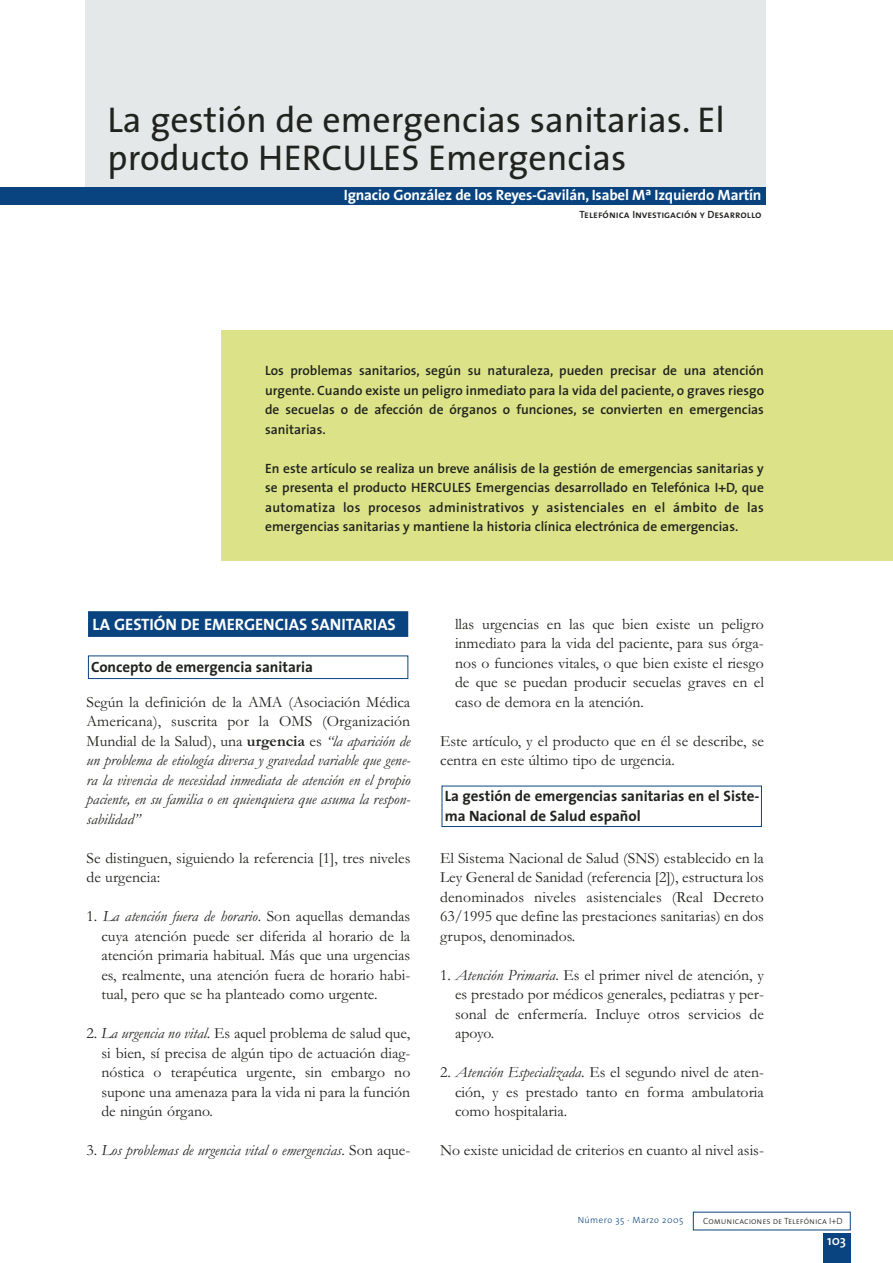
<style>
.page{position:relative;width:893px;height:1263px;background:#fff}
.page>*{position:absolute;margin:0;border:0;box-sizing:border-box;transform-origin:0 0}
.t1{font:36px/37.5px "The Sans";color:#20231e}
.t2{font:16.5px "The Sans Bold Caps";color:#fff}
.t3{font:15.75px/19.5px "Garamond";color:#20231e;text-align:justify}
.t4{font:italic 15.75px/19.5px "Garamond";color:#20231e;text-align:justify}
.t5{font:700 15px/19.5px "The Sans";color:#20231e}
.t6{font:700 15px "The Sans";letter-spacing:-.01em;color:#fff}
.t7{font:600 13.5px/19.5px "The Sans";color:#20231e;text-align:justify}
.t8{font:600 13.5px "The Sans";color:#fff}
.t9{font:10.5px "The Sans Semi Bold Caps";color:#20231e}
.t10{font:9px "The Sans Light Caps";color:#20231e}
.t11{font:300 9px "The Sans";letter-spacing:.055em;color:#0a4480}
.s1{font-style:normal}
.s2{font-weight:700;font-style:normal}
.s3{font-style:italic}
</style>
<div class="page">
<div style="left:823px;top:1233px;width:27px;height:30px;background:#0a4480"></div>
<div style="left:85px;top:0;width:680px;height:188px;background:#e5e8e8"></div>
<div style="left:442px;top:786px;width:320px;height:41px;border:1px solid #0a4480"></div>
<div style="left:88px;top:655px;width:320px;height:24px;border:1px solid #0a4480"></div>
<div style="left:89px;top:612px;width:318px;height:24px;background:#0a4480"></div>
<div style="left:88px;top:611px;width:320px;height:26px;border:2px solid #0a4480"></div>
<div style="left:221px;top:330px;width:672px;height:231px;background:#dbe287"></div>
<div style="left:0;top:187px;width:765px;height:17px;background:#0a4480"></div>
<h1 class="t1" style="left:108px;top:105px;width:619px">La gestión de emergencias sanitarias. El producto HERCULES Emergencias</h1>
<p class="t6" style="left:344px;top:189px;width:419px">Ignacio González de los Reyes-Gavilán, Isabel Mª Izquierdo Martín</p>
<p class="t9" style="left:579px;top:208px;width:184px">Telefónica Investigación y Desarrollo</p>
<p class="t7" style="left:265px;top:362px;width:500px">Los problemas sanitarios, según su naturaleza, pueden precisar de una atención urgente. Cuando existe un peligro inmediato para la vida del paciente, o graves riesgo de secuelas o de afección de órganos o funciones, se convierten en emergencias sanitarias.</p>
<p class="t7" style="left:265px;top:460px;width:500px">En este artículo se realiza un breve análisis de la gestión de emergencias sanitarias y se presenta el producto HERCULES Emergencias desarrollado en Telefónica I+D, que automatiza los procesos administrativos y asistenciales en el ámbito de las emergencias sanitarias y mantiene la historia clínica electrónica de emergencias.</p>
<p class="t2" style="left:93px;top:614px;width:305px">LA GESTIÓN DE EMERGENCIAS SANITARIAS</p>
<p class="t5" style="left:91px;top:659px;width:223px">Concepto de emergencia sanitaria</p>
<p class="t4" style="left:87px;top:694px;width:325px"><span class="s1">Según la definición de la AMA (Asociación Médica Americana), suscrita por la OMS (Organización Mundial de la Salud), una</span> <span class="s2">urgencia</span> <span class="s1">es</span> “la aparición de un problema de etiología diversa y gravedad variable que gene&shy;ra la vivencia de necesidad inmediata de atención en el propio paciente, en su familia o en quienquiera que asuma la respon&shy;sabilidad”</p>
<p class="t3" style="left:87px;top:850px;width:325px">Se distinguen, siguiendo la referencia [1], tres niveles de urgencia:</p>
<p class="t3" style="left:101px;top:908px;width:310px;text-indent:-15px">1. <span class="s3">La atención fuera de horario</span>. Son aquellas demandas cuya atención puede ser diferida al horario de la atención primaria habitual. Más que una urgencias es, realmente, una atención fuera de horario habi&shy;tual, pero que se ha planteado como urgente.</p>
<p class="t3" style="left:101px;top:1025px;width:310px;text-indent:-15px">2. <span class="s3">La urgencia no vital</span>. Es aquel problema de salud que, si bien, sí precisa de algún tipo de actuación diag&shy;nóstica o terapéutica urgente, sin embargo no supone una amenaza para la vida ni para la función de ningún órgano.</p>
<p class="t4" style="left:87px;top:1142px;width:325px"><span class="s1">3.</span> Los problemas de urgencia vital o emergencias<span class="s1">. Son aque-</span></p>
<p class="t3" style="left:455px;top:616px;width:310px">llas urgencias en las que bien existe un peligro inmediato para la vida del paciente, para sus órga&shy;nos o funciones vitales, o que bien existe el riesgo de que se puedan producir secuelas graves en el caso de demora en la atención.</p>
<p class="t3" style="left:440px;top:733px;width:325px">Este artículo, y el producto que en él se describe, se centra en este último tipo de urgencia.</p>
<p class="t5" style="left:445px;top:788px;width:316px">La gestión de emergencias sanitarias en el Siste&shy;ma Nacional de Salud español</p>
<p class="t3" style="left:440px;top:850px;width:325px">El Sistema Nacional de Salud (SNS) establecido en la Ley General de Sanidad (referencia [2]), estructura los denominados niveles asistenciales (Real Decreto 63/1995 que define las prestaciones sanitarias) en dos grupos, denominados.</p>
<p class="t3" style="left:455px;top:967px;width:310px;text-indent:-15px">1. <span class="s3">Atención Primaria</span>. Es el primer nivel de atención, y es prestado por médicos generales, pediatras y per&shy;sonal de enfermería. Incluye otros servicios de apoyo.</p>
<p class="t3" style="left:455px;top:1064px;width:310px;text-indent:-15px">2. <span class="s3">Atención Especializada</span>. Es el segundo nivel de aten&shy;ción, y es prestado tanto en forma ambulatoria como hospitalaria.</p>
<p class="t3" style="left:440px;top:1142px;width:325px">No existe unicidad de criterios en cuanto al nivel asis-</p>
<p class="t11" style="left:578px;top:1216px;width:107px">Número 35 · Marzo 2005</p>
<p class="t10" style="left:703px;top:1215px;width:141px">Comunicaciones de Telefónica I+D</p>
<p class="t8" style="left:827px;top:1234px;width:21px">103</p>
</div>
